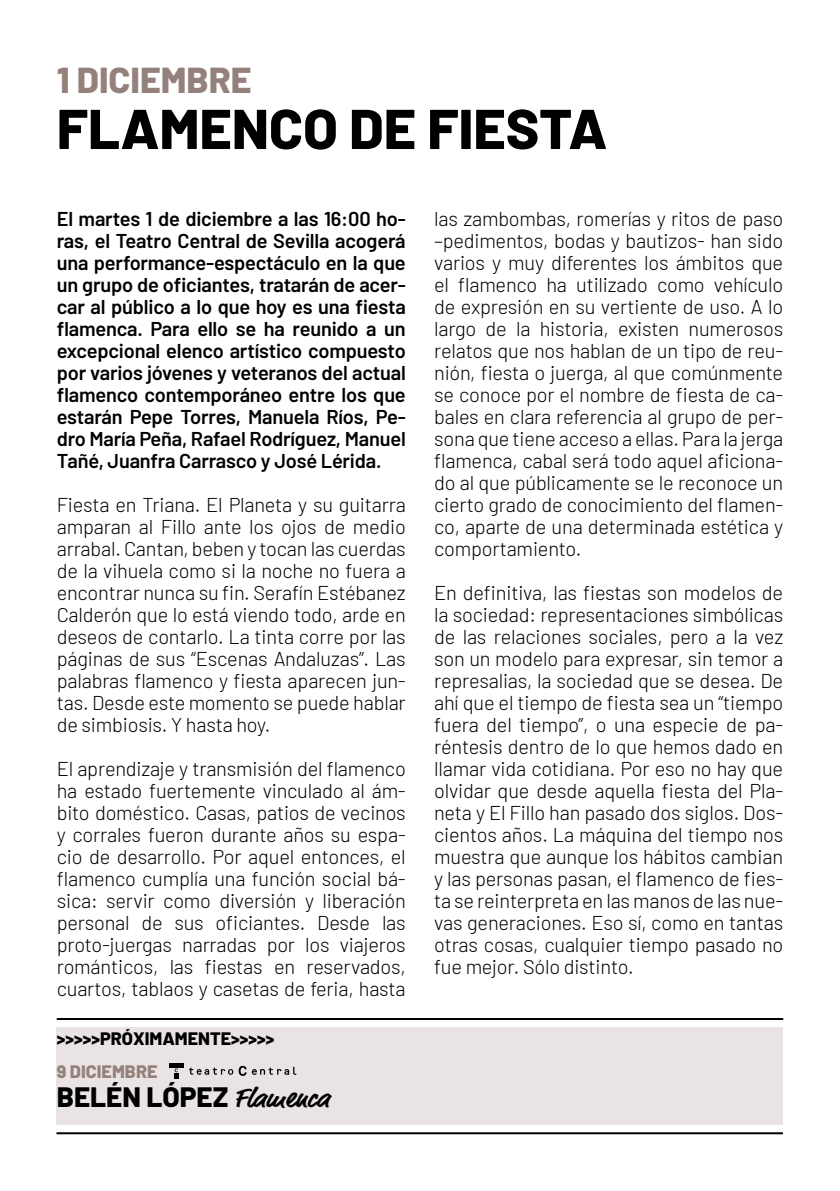
<style>
.page{position:relative;width:840px;height:1191px;background:#fff}
.page>*{position:absolute;margin:0;border:0;box-sizing:border-box;transform-origin:0 0}
.t1{font:800 56px "Barlow";color:#000}
.t2{font:800 36px "Barlow";color:#95817b}
.t3{font:800 28px "Barlow";color:#000}
.t4{font:300 20px/22px "Barlow";letter-spacing:-.01em;color:#000;text-align:justify}
.t5{font:600 20px/22px "Barlow";letter-spacing:-.01em;color:#000;text-align:justify}
.t6{font:800 18px "Barlow";color:#000}
.t7{font:800 18px "Barlow";color:#95817b}
.s1{font-family:"Market Pro";font-weight:700}
</style>
<div class="page">
<div style="left:57px;top:1027px;width:725px;height:97px;background:#e9e4e3"></div>
<hr style="left:57px;top:1018px;width:725px;height:2px;background:#000">
<hr style="left:56px;top:1132px;width:726px;height:2px;background:#000">
<svg style="left:252px;top:1066px;width:44px;height:8px"></svg>
<svg style="left:189px;top:1065px;width:57px;height:10px"></svg>
<hr style="left:169px;top:1063px;width:15px;height:4px;background:#000">
<svg style="left:174px;top:1068px;width:4px;height:10px"></svg>
<h2 class="t2" style="left:57px;top:53px;width:196px">1 DICIEMBRE</h2>
<h1 class="t1" style="left:57px;top:87px;width:551px">FLAMENCO DE FIESTA</h1>
<p class="t5" style="left:57px;top:206px;width:350px">El martes 1 de diciembre a las 16:00 ho&shy;ras, el Teatro Central de Sevilla acogerá una performance-espectáculo en la que un grupo de oficiantes, tratarán de acer&shy;car al público a lo que hoy es una fiesta flamenca. Para ello se ha reunido a un excepcional elenco artístico compuesto por varios jóvenes y veteranos del actual flamenco contemporáneo entre los que estarán Pepe Torres, Manuela Ríos, Pe&shy;dro María Peña, Rafael Rodríguez, Manuel Tañé, Juanfra Carrasco y José Lérida.</p>
<p class="t4" style="left:57px;top:492px;width:350px">Fiesta en Triana. El Planeta y su guitarra amparan al Fillo ante los ojos de medio arrabal. Cantan, beben y tocan las cuerdas de la vihuela como si la noche no fuera a encontrar nunca su fin. Serafín Estébanez Calderón que lo está viendo todo, arde en deseos de contarlo. La tinta corre por las páginas de sus “Escenas Andaluzas”. Las palabras flamenco y fiesta aparecen jun&shy;tas. Desde este momento se puede hablar de simbiosis. Y hasta hoy.</p>
<p class="t4" style="left:57px;top:756px;width:350px">El aprendizaje y transmisión del flamenco ha estado fuertemente vinculado al ám&shy;bito doméstico. Casas, patios de vecinos y corrales fueron durante años su espa&shy;cio de desarrollo. Por aquel entonces, el flamenco cumplía una función social bá&shy;sica: servir como diversión y liberación personal de sus oficiantes. Desde las proto-juergas narradas por los viajeros románticos, las fiestas en reservados, cuartos, tablaos y casetas de feria, hasta</p>
<p class="t6" style="left:57px;top:1025px;width:219px">&gt;&gt;&gt;&gt;&gt;PRÓXIMAMENTE&gt;&gt;&gt;&gt;&gt;</p>
<p class="t7" style="left:57px;top:1058px;width:102px">9 DICIEMBRE</p>
<h3 class="t3" style="left:57px;top:1075px;width:274px">BELÉN LÓPEZ <span class="s1">Flamenca</span></h3>
<p class="t4" style="left:434px;top:206px;width:350px">las zambombas, romerías y ritos de paso –pedimentos, bodas y bautizos- han sido varios y muy diferentes los ámbitos que el flamenco ha utilizado como vehículo de expresión en su vertiente de uso. A lo largo de la historia, existen numerosos relatos que nos hablan de un tipo de reu&shy;nión, fiesta o juerga, al que comúnmente se conoce por el nombre de fiesta de ca&shy;bales en clara referencia al grupo de per&shy;sona que tiene acceso a ellas. Para la jerga flamenca, cabal será todo aquel aficiona&shy;do al que públicamente se le reconoce un cierto grado de conocimiento del flamen&shy;co, aparte de una determinada estética y comportamiento.</p>
<p class="t4" style="left:434px;top:580px;width:350px">En definitiva, las fiestas son modelos de la sociedad: representaciones simbólicas de las relaciones sociales, pero a la vez son un modelo para expresar, sin temor a represalias, la sociedad que se desea. De ahí que el tiempo de fiesta sea un “tiempo fuera del tiempo”, o una especie de pa&shy;réntesis dentro de lo que hemos dado en llamar vida cotidiana. Por eso no hay que olvidar que desde aquella fiesta del Pla&shy;neta y El Fillo han pasado dos siglos. Dos&shy;cientos años. La máquina del tiempo nos muestra que aunque los hábitos cambian y las personas pasan, el flamenco de fies&shy;ta se reinterpreta en las manos de las nue&shy;vas generaciones. Eso sí, como en tantas otras cosas, cualquier tiempo pasado no fue mejor. Sólo distinto.</p>
</div>
